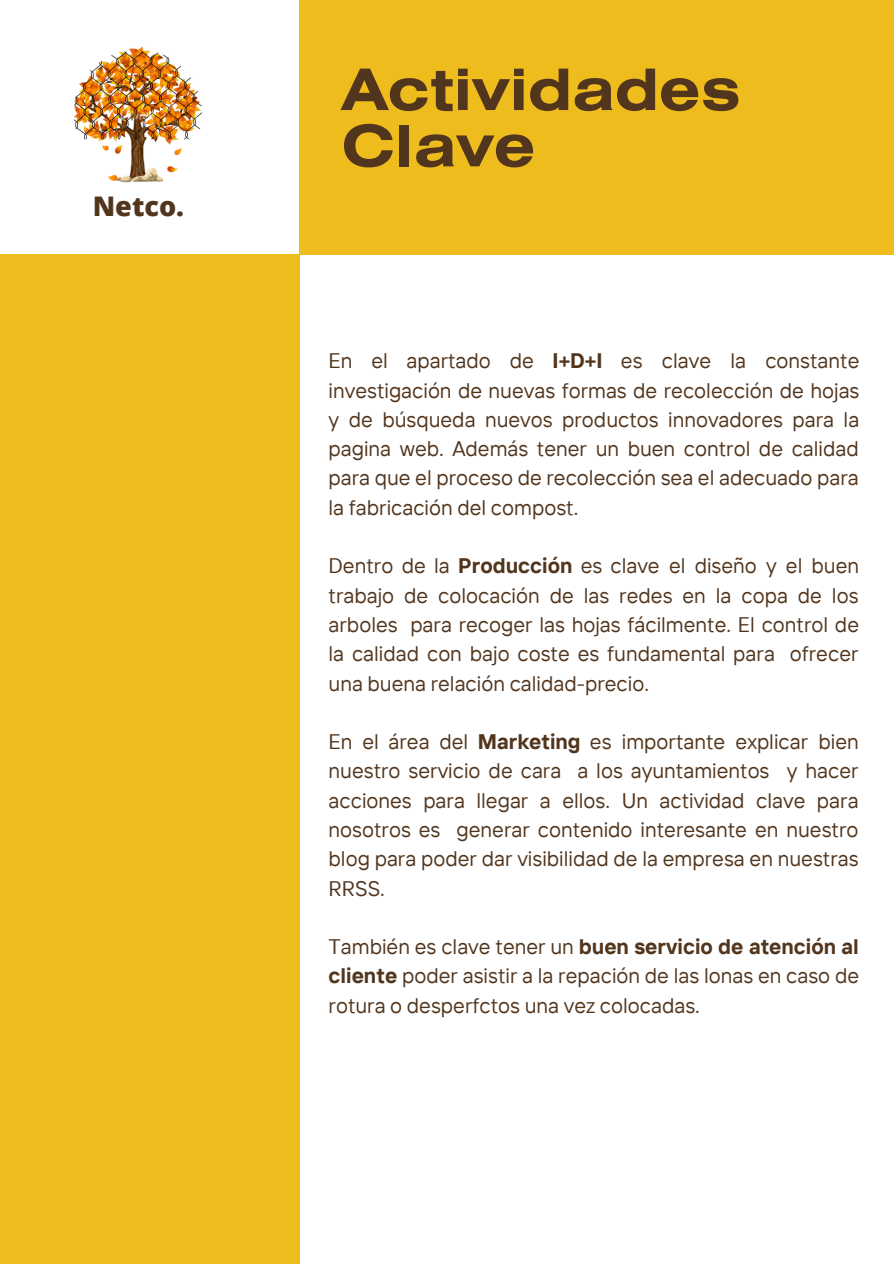
<style>
.page{position:relative;width:894px;height:1264px;background:#fff}
.page>*{position:absolute;margin:0;border:0;box-sizing:border-box;transform-origin:0 0}
.t1{font:700 57px/56.2px "Helios Ext";color:#52351d}
.t2{font:800 27px "Open Sans";color:#52351d}
.t3{font:21px/29.2px "TT Interphases";color:#52351d;text-align:justify}
.s1{font-weight:700}
</style>
<div class="page">
<div style="left:0;top:254px;width:299px;height:1009px;background:#eebc1d"></div>
<div style="left:299px;top:0;width:594px;height:254px;background:#eebc1d"></div>
<img style="left:74px;top:46px;width:129px;height:137px">
<p class="t2" style="left:93px;top:187px;width:93px">Netco.</p>
<h1 class="t1" style="left:341px;top:67px;width:401px">Actividades<br>Clave</h1>
<p class="t3" style="left:328px;top:346px;width:532px">En el apartado de <span class="s1">I+D+I</span> es clave la constante investigación de nuevas formas de recolección de hojas y de búsqueda nuevos productos innovadores para la pagina web. Además tener un buen control de calidad para que el proceso de recolección sea el adecuado para la fabricación del compost.</p>
<p class="t3" style="left:328px;top:551px;width:532px">Dentro de la <span class="s1">Producción</span> es clave el diseño y el buen trabajo de colocación de las redes en la copa de los arboles para recoger las hojas fácilmente. El control de la calidad con bajo coste es fundamental para ofrecer una buena relación calidad-precio.</p>
<p class="t3" style="left:328px;top:726px;width:531px">En el área del <span class="s1">Marketing</span> es importante explicar bien nuestro servicio de cara a los ayuntamientos y hacer acciones para llegar a ellos. Un actividad clave para nosotros es generar contenido interesante en nuestro blog para poder dar visibilidad de la empresa en nuestras RRSS.</p>
<p class="t3" style="left:328px;top:931px;width:532px">También es clave tener un <span class="s1">buen servicio de atención al cliente</span> poder asistir a la repación de las lonas en caso de rotura o desperfctos una vez colocadas.</p>
</div>
